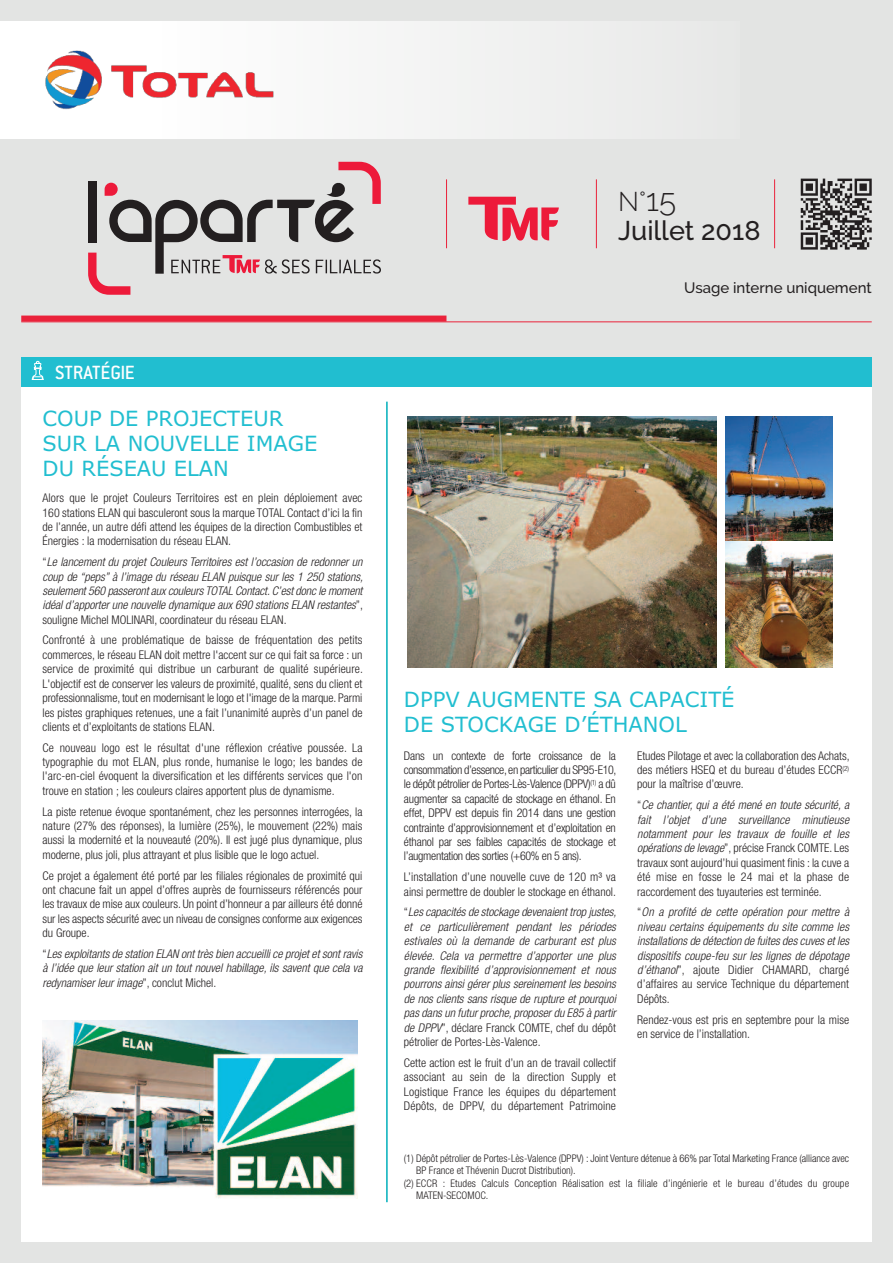
<style>
.page{position:relative;width:893px;height:1263px;background:#e3e4e3}
.page>*{position:absolute;margin:0;border:0;box-sizing:border-box;transform-origin:0 0}
.t1{font:500 27px/29.4px "Raleway";color:#231f20}
.t2{font:21px/25.2px "Verdana";color:#21bed0}
.t3{font:500 21px "Conduit ITC";color:#fff}
.t4{font:500 15px "Raleway";color:#231f20}
.t5{font:300 condensed 12px/14.4px "Helvetica Neue";color:#231f20;text-align:justify}
.t6{font:italic 300 condensed 12px/14.4px "Helvetica Neue";color:#231f20;text-align:justify}
.t7{font:300 condensed 10.5px "Helvetica Neue";color:#231f20}
.s1{font-style:normal}
.s2{font-weight:300}
.s3{font-weight:300;font-size:31.5px}
.s4{font-style:italic}
</style>
<div class="page">
<div style="left:153px;top:21px;width:587px;height:118px;background:#f2f2f2"></div>
<div style="left:0;top:21px;width:162px;height:118px;background:#fff"></div>
<img style="left:45px;top:46px;width:229px;height:68px">
<hr style="left:21px;top:321px;width:851px;height:1px;background:#ea223b">
<div style="left:21px;top:316px;width:425px;height:6px;background:#ea223b"></div>
<hr style="left:446px;top:179px;width:1px;height:69px;background:#ea223b">
<hr style="left:596px;top:179px;width:1px;height:69px;background:#ea223b">
<hr style="left:774px;top:179px;width:1px;height:69px;background:#ea223b">
<svg style="left:468px;top:197px;width:91px;height:44px"></svg>
<svg style="left:801px;top:179px;width:71px;height:71px"></svg>
<svg style="left:88px;top:162px;width:293px;height:133px"></svg>
<div style="left:21px;top:359px;width:851px;height:883px;background:#fff"></div>
<div style="left:21px;top:357px;width:851px;height:30px;background:#21bed0"></div>
<svg style="left:32px;top:361px;width:12px;height:19px"></svg>
<img style="left:43px;top:1020px;width:314px;height:179px">
<img style="left:407px;top:416px;width:310px;height:251px">
<hr style="left:386px;top:402px;width:2px;height:800px;background:#00afbb">
<img style="left:725px;top:416px;width:108px;height:251px">
<h2 class="t3" style="left:55px;top:365px;width:81px">STRATÉGIE</h2>
<h2 class="t2" style="left:43px;top:406px;width:276px">COUP DE PROJECTEUR<br>SUR LA NOUVELLE IMAGE<br>DU RÉSEAU ELAN</h2>
<p class="t5" style="left:43px;top:492px;width:321px">Alors que le projet Couleurs Territoires est en plein déploiement avec 160 stations ELAN qui basculeront sous la marque TOTAL Contact d’ici la fin de l’année, un autre défi attend les équipes de la direction Combustibles et Énergies : la modernisation du réseau ELAN.</p>
<p class="t6" style="left:43px;top:556px;width:322px"><span class="s1">“</span>Le lancement du projet Couleurs Territoires est l’occasion de redonner un coup de “peps” à l’image du réseau ELAN puisque sur les 1 250 stations, seulement 560 passeront aux couleurs TOTAL Contact. C’est donc le moment idéal d’apporter une nouvelle dynamique aux 690 stations ELAN restantes<span class="s1">”, souligne Michel MOLINARI, coordinateur du réseau ELAN.</span></p>
<p class="t5" style="left:43px;top:634px;width:322px">Confronté à une problématique de baisse de fréquentation des petits commerces, le réseau ELAN doit mettre l'accent sur ce qui fait sa force : un service de proximité qui distribue un carburant de qualité supérieure.<br>L'objectif est de conserver les valeurs de proximité, qualité, sens du client et professionnalisme, tout en modernisant le logo et l'image de la marque. Parmi les pistes graphiques retenues, une a fait l’unanimité auprès d’un panel de clients et d’exploitants de stations ELAN.</p>
<p class="t5" style="left:43px;top:741px;width:321px">Ce nouveau logo est le résultat d'une réflexion créative poussée. La typographie du mot ELAN, plus ronde, humanise le logo; les bandes de l'arc-en-ciel évoquent la diversification et les différents services que l'on trouve en station ; les couleurs claires apportent plus de dynamisme.</p>
<p class="t5" style="left:43px;top:805px;width:321px">La piste retenue évoque spontanément, chez les personnes interrogées, la nature (27% des réponses), la lumière (25%), le mouvement (22%) mais aussi la modernité et la nouveauté (20%). Il est jugé plus dynamique, plus moderne, plus joli, plus attrayant et plus lisible que le logo actuel.</p>
<p class="t5" style="left:42px;top:869px;width:321px">Ce projet a également été porté par les filiales régionales de proximité qui ont chacune fait un appel d’offres auprès de fournisseurs référencés pour les travaux de mise aux couleurs. Un point d’honneur a par ailleurs été donné sur les aspects sécurité avec un niveau de consignes conforme aux exigences du Groupe.</p>
<p class="t6" style="left:42px;top:947px;width:321px"><span class="s1">“</span>Les exploitants de station ELAN ont très bien accueilli ce projet et sont ravis à l’idée que leur station ait un tout nouvel habillage, ils savent que cela va redynamiser leur image<span class="s1">”, conclut Michel.</span></p>
<h1 class="t1" style="left:618px;top:187px;width:144px"><span class="s2">N°</span><span class="s3">15<br></span>Juillet 2018</h1>
<p class="t4" style="left:684px;top:279px;width:189px">Usage interne uniquement</p>
<h2 class="t2" style="left:404px;top:687px;width:332px">DPPV AUGMENTE SA CAPACITÉ<br>DE STOCKAGE D’ÉTHANOL</h2>
<p class="t5" style="left:404px;top:749px;width:214px">Dans un contexte de forte croissance de la consommation d’essence, en particulier du SP95-E10, le dépôt pétrolier de Portes-Lès-Valence (DPPV)<sup>(1)</sup> a dû augmenter sa capacité de stockage en éthanol. En effet, DPPV est depuis fin 2014 dans une gestion contrainte d’approvisionnement et d’exploitation en éthanol par ses faibles capacités de stockage et l’augmentation des sorties (+60% en 5 ans).</p>
<p class="t5" style="left:404px;top:871px;width:213px">L’installation d’une nouvelle cuve de 120 m³ va ainsi permettre de doubler le stockage en éthanol.</p>
<p class="t6" style="left:404px;top:906px;width:214px"><span class="s1">“</span>Les capacités de stockage devenaient trop justes, et ce particulièrement pendant les périodes estivales où la demande de carburant est plus élevée. Cela va permettre d’apporter une plus grande flexibilité d’approvisionnement et nous pourrons ainsi gérer plus sereinement les besoins de nos clients sans risque de rupture et pourquoi pas dans un futur proche, proposer du E85 à partir de DPPV<span class="s1">”, déclare Franck COMTE, chef du dépôt pétrolier de Portes-Lès-Valence.</span></p>
<p class="t5" style="left:404px;top:1056px;width:213px">Cette action est le fruit d’un an de travail collectif associant au sein de la direction Supply et Logistique France les équipes du département Dépôts, de DPPV, du département Patrimoine</p>
<p class="t5" style="left:637px;top:749px;width:214px">Etudes Pilotage et avec la collaboration des Achats, des métiers HSEQ et du bureau d’études ECCR<sup>(2) </sup>pour la maîtrise d’œuvre.</p>
<p class="t5" style="left:637px;top:799px;width:213px">“<span class="s4">Ce chantier, qui a été mené en toute sécurité, a fait l’objet d’une surveillance minutieuse notamment pour les travaux de fouille et les opérations de levage</span>”, précise Franck COMTE. Les travaux sont aujourd’hui quasiment finis : la cuve a été mise en fosse le 24 mai et la phase de raccordement des tuyauteries est terminée.</p>
<p class="t6" style="left:637px;top:906px;width:213px"><span class="s1">“</span>On a profité de cette opération pour mettre à niveau certains équipements du site comme les installations de détection de fuites des cuves et les dispositifs coupe-feu sur les lignes de dépotage d’éthanol<span class="s1">”, ajoute Didier CHAMARD, chargé d’affaires au service Technique du département Dépôts.</span></p>
<p class="t5" style="left:637px;top:1013px;width:213px">Rendez-vous est pris en septembre pour la mise en service de l’installation.</p>
<p class="t7" style="left:404px;top:1154px;width:447px">(1) Dépôt pétrolier de Portes-Lès-Valence (DPPV) : Joint Venture détenue à 66% par Total Marketing France (alliance avec</p>
<p class="t7" style="left:416px;top:1166px;width:161px">BP France et Thévenin Ducrot Distribution).</p>
<p class="t7" style="left:404px;top:1179px;width:447px">(2) ECCR : Etudes Calculs Conception Réalisation est la filiale d’ingénierie et le bureau d’études du groupe</p>
<p class="t7" style="left:416px;top:1192px;width:74px">MATEN-SECOMOC.</p>
</div>
